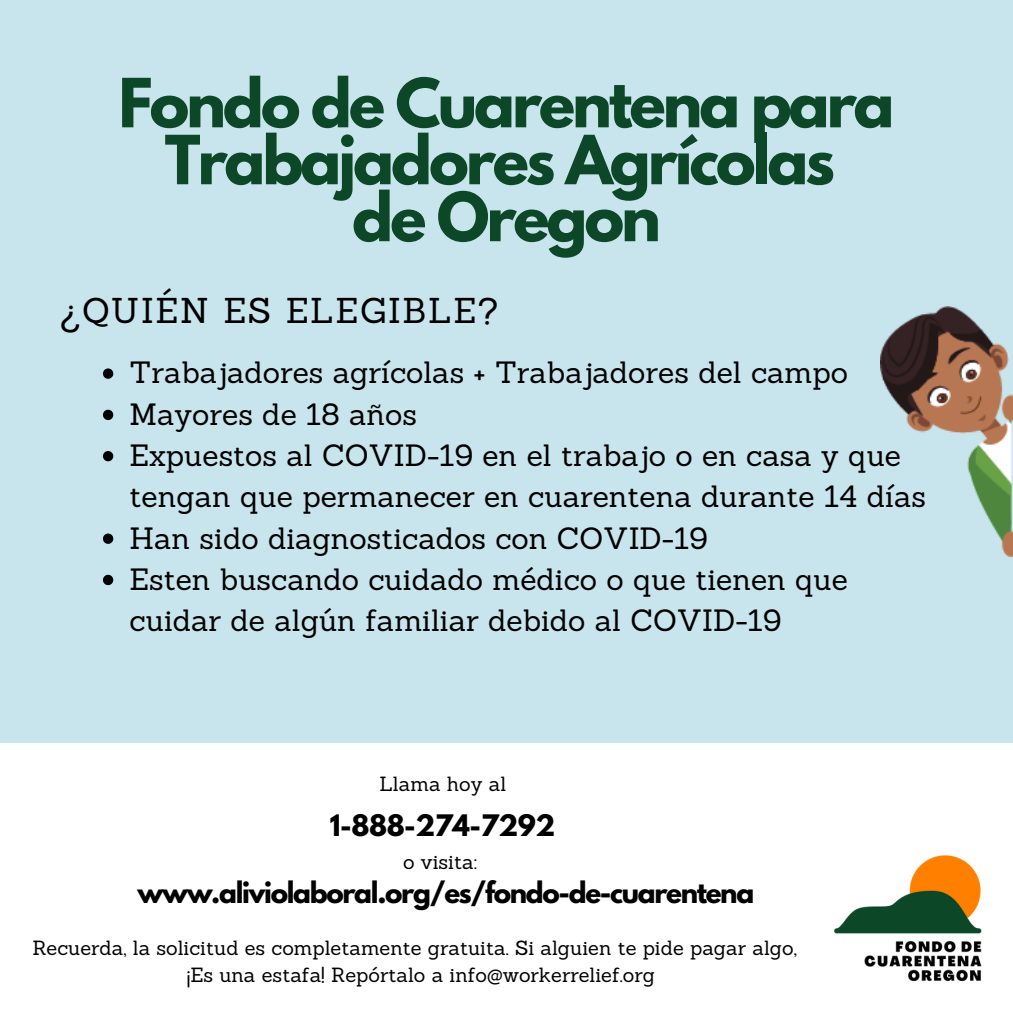
<style>
.page{position:relative;width:1013px;height:1013px;background:#fff}
.page>*{position:absolute;margin:0;border:0;box-sizing:border-box;transform-origin:0 0}
.t1{font:700 60px/56.9px "League Spartan";letter-spacing:-.05em;color:#0c4727;text-align:center}
.t2{font:35px "Sanchez";letter-spacing:.05em;color:#000}
.t3{font:30px/41.2px "Sanchez";color:#000}
.t4{font:700 26.25px "League Spartan";letter-spacing:-.05em;color:#000}
.t5{font:700 26.25px "League Spartan";letter-spacing:-.015em;color:#000}
.t6{font:20px/27.2px "Sanchez";color:#000}
</style>
<div class="page">
<div style="left:0;top:0;width:1012px;height:1012px;background:#c8e4ec"></div>
<div style="left:0;top:743px;width:1012px;height:269px;background:#fff"></div>
<img style="left:834px;top:855px;width:148px;height:127px">
<svg style="left:103px;top:368px;width:10px;height:11px"></svg>
<svg style="left:103px;top:410px;width:10px;height:10px"></svg>
<svg style="left:103px;top:451px;width:10px;height:10px"></svg>
<svg style="left:103px;top:533px;width:10px;height:11px"></svg>
<svg style="left:103px;top:575px;width:10px;height:10px"></svg>
<img style="left:880px;top:306px;width:132px;height:250px">
<h1 class="t1" style="left:118px;top:82px;width:777px">Fondo de Cuarentena para<br>Trabajadores Agrícolas<br>de Oregon</h1>
<p class="t2" style="left:60px;top:288px;width:439px">¿QUIÉN ES ELEGIBLE?</p>
<p class="t3" style="left:130px;top:352px;width:798px">Trabajadores agrícolas + Trabajadores del campo Mayores de 18 años<br>Expuestos al COVID-19 en el trabajo o en casa y que tengan que permanecer en cuarentena durante 14 días Han sido diagnosticados con COVID-19<br>Esten buscando cuidado médico o que tienen que cuidar de algún familiar debido al COVID-19</p>
<p class="t6" style="left:379px;top:769px;width:128px">Llama hoy al</p>
<p class="t5" style="left:330px;top:812px;width:227px">1-888-274-7292</p>
<p class="t6" style="left:403px;top:847px;width:75px">o visita:</p>
<p class="t4" style="left:138px;top:879px;width:618px">www.aliviolaboral.org/es/fondo-de-cuarentena</p>
<p class="t6" style="left:187px;top:934px;width:611px;text-indent:-154px">Recuerda, la solicitud es completamente gratuita. Si alguien te pide pagar algo, ¡Es una estafa! Repórtalo a info@workerrelief.org</p>
</div>
